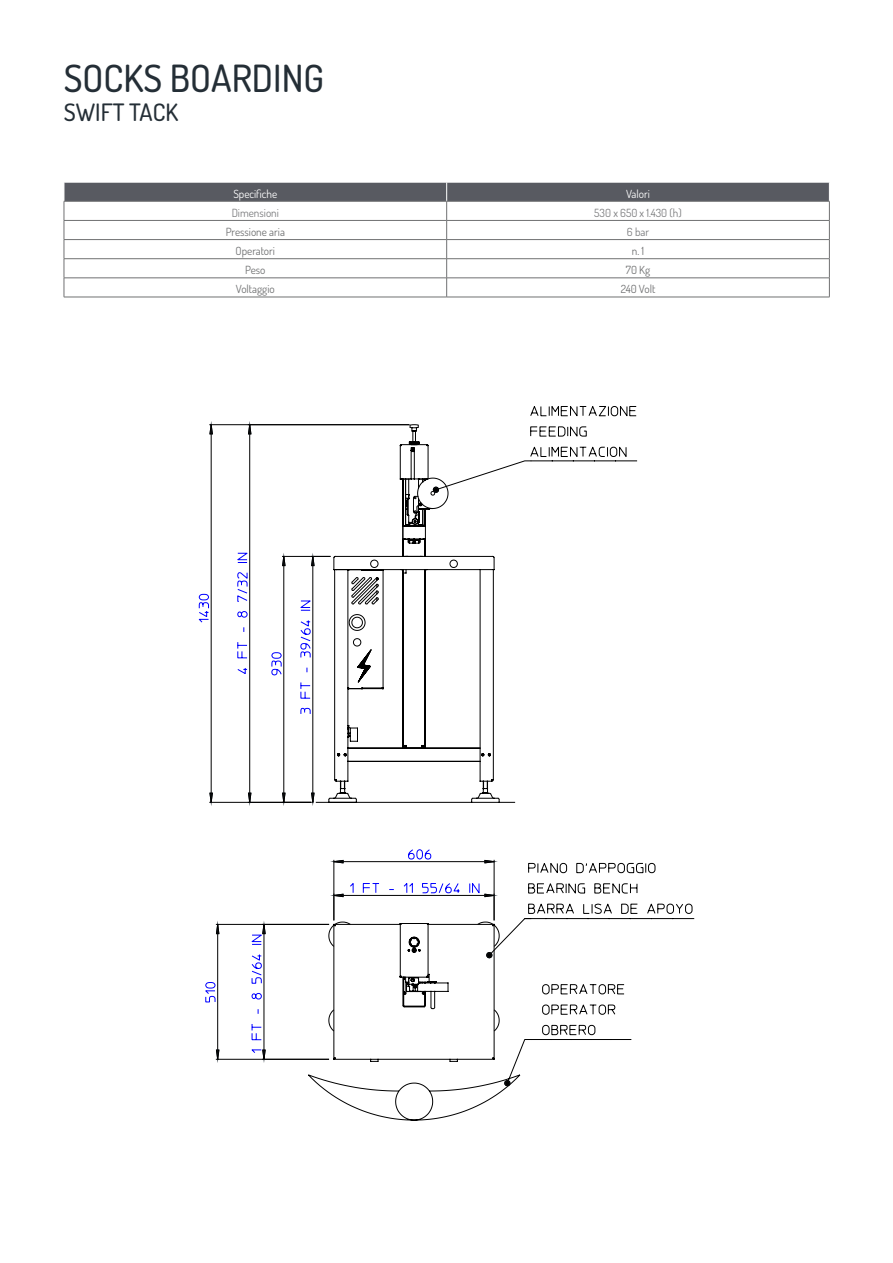
<style>
.page{position:relative;width:893px;height:1263px;background:#fff}
.page>*{position:absolute;margin:0;border:0;box-sizing:border-box;transform-origin:0 0}
.t1{font:500 37.5px "Dosis";color:#242e36}
.t2{font:500 24px "Dosis";color:#242e36}
.t3{font:11.25px "Dosis";color:#707172}
.t4{font:11.25px "Dosis";color:#7b7c7e}
.t5{font:11.25px "Dosis";color:#fff}
</style>
<div class="page">
<svg style="left:64px;top:182px;width:766px;height:115px"></svg>
<hr style="left:64px;top:297px;width:383px;height:1px;background:#707172">
<hr style="left:447px;top:297px;width:383px;height:1px;background:#707172">
<svg style="left:307px;top:424px;width:202px;height:697px"></svg>
<svg style="left:348px;top:425px;width:84px;height:21px"></svg>
<svg style="left:432px;top:406px;width:261px;height:630px"></svg>
<hr style="left:211px;top:425px;width:1px;height:377px;background:#000">
<hr style="left:210px;top:802px;width:101px;height:1px;background:#000">
<hr style="left:210px;top:424px;width:199px;height:1px;background:#000">
<svg style="left:209px;top:792px;width:4px;height:11px"></svg>
<svg style="left:209px;top:424px;width:4px;height:11px"></svg>
<svg style="left:198px;top:593px;width:11px;height:30px"></svg>
<hr style="left:283px;top:556px;width:1px;height:246px;background:#000">
<hr style="left:282px;top:556px;width:48px;height:1px;background:#000">
<svg style="left:282px;top:556px;width:4px;height:10px"></svg>
<svg style="left:271px;top:652px;width:11px;height:24px"></svg>
<hr style="left:217px;top:924px;width:1px;height:135px;background:#000">
<hr style="left:216px;top:1059px;width:113px;height:1px;background:#000">
<hr style="left:216px;top:924px;width:113px;height:1px;background:#000">
<svg style="left:216px;top:1049px;width:4px;height:11px"></svg>
<svg style="left:216px;top:923px;width:4px;height:11px"></svg>
<svg style="left:205px;top:982px;width:11px;height:21px"></svg>
<hr style="left:312px;top:556px;width:1px;height:246px;background:#000">
<svg style="left:282px;top:792px;width:33px;height:11px"></svg>
<svg style="left:311px;top:556px;width:19px;height:10px"></svg>
<svg style="left:300px;top:600px;width:13px;height:115px"></svg>
<hr style="left:249px;top:425px;width:1px;height:377px;background:#000">
<hr style="left:248px;top:802px;width:63px;height:1px;background:#000">
<svg style="left:248px;top:792px;width:4px;height:11px"></svg>
<svg style="left:248px;top:424px;width:4px;height:11px"></svg>
<svg style="left:237px;top:552px;width:11px;height:122px"></svg>
<svg style="left:333px;top:881px;width:199px;height:205px"></svg>
<svg style="left:250px;top:923px;width:16px;height:137px"></svg>
<svg style="left:333px;top:446px;width:162px;height:614px"></svg>
<h1 class="t1" style="left:64px;top:53px;width:262px">SOCKS BOARDING</h1>
<h2 class="t2" style="left:64px;top:96px;width:116px">SWIFT TACK</h2>
<p class="t5" style="left:233px;top:186px;width:45px">Specifiche</p>
<p class="t5" style="left:626px;top:186px;width:25px">Valori</p>
<p class="t4" style="left:232px;top:205px;width:49px">Dimensioni</p>
<p class="t4" style="left:594px;top:205px;width:89px">530 x 650 x 1.430 (h)</p>
<p class="t3" style="left:226px;top:224px;width:61px">Pressione aria</p>
<p class="t4" style="left:627px;top:224px;width:24px">6 bar</p>
<p class="t3" style="left:236px;top:243px;width:41px">Operatori</p>
<p class="t3" style="left:632px;top:243px;width:14px">n. 1</p>
<p class="t3" style="left:245px;top:262px;width:22px">Peso</p>
<p class="t3" style="left:626px;top:262px;width:26px">70 Kg</p>
<p class="t3" style="left:236px;top:281px;width:40px">Voltaggio</p>
<p class="t3" style="left:621px;top:281px;width:36px">240 Volt</p>
</div>
